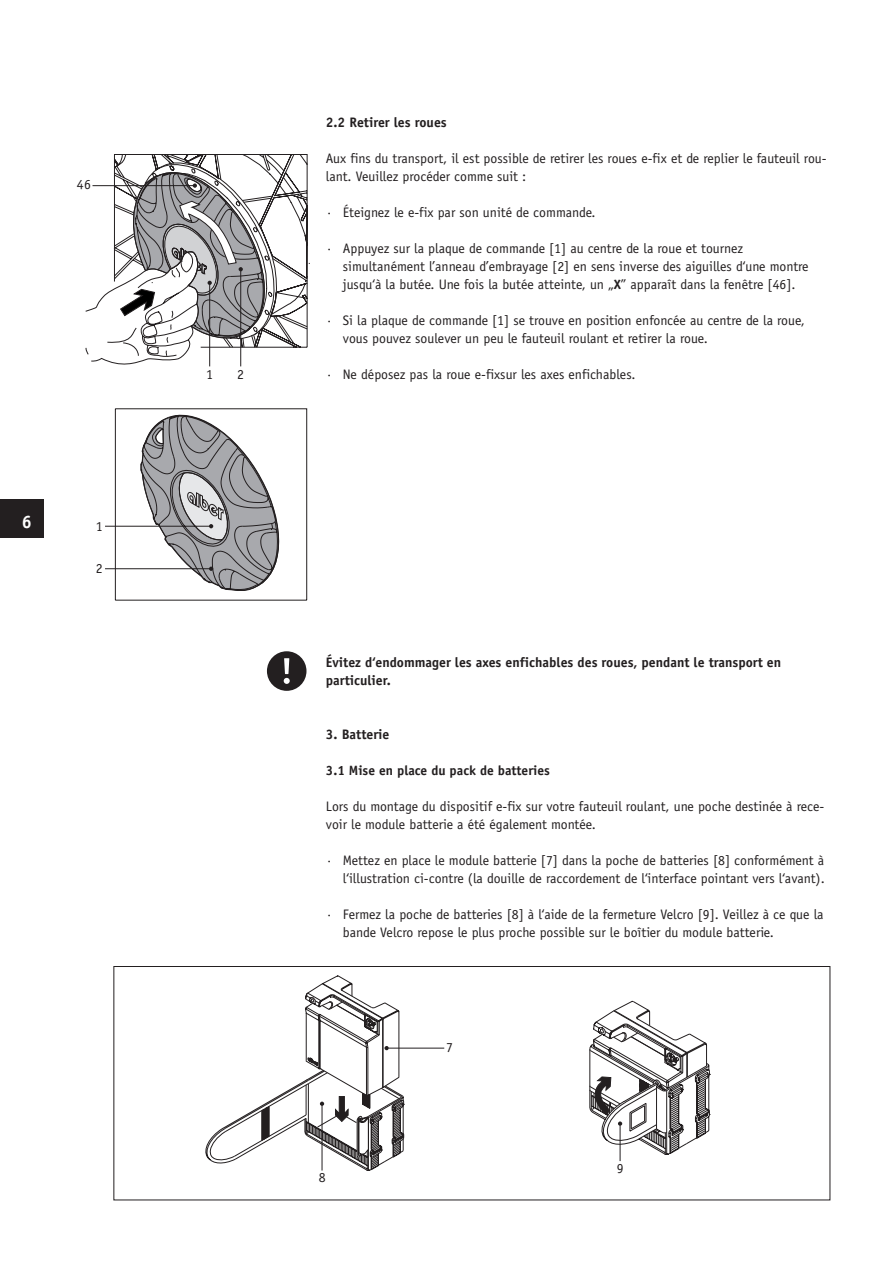
<style>
.page{position:relative;width:893px;height:1262px;background:#fff}
.page>*{position:absolute;margin:0;border:0;box-sizing:border-box;transform-origin:0 0}
.t1{font:700 18px "Officina Sans";color:#fff}
.t2{font:13.8px/18px "Officina Sans";color:#231f20}
.t3{font:700 13.8px/18px "Officina Sans";color:#231f20}
.t4{font:700 13.5px "Officina Sans";color:#231f20}
.s1{font-size:13.5px}
.s2{font-weight:700;font-size:13.5px}
</style>
<div class="page">
<div style="left:114px;top:966px;width:716px;height:234px;border:1px solid #231f20"></div>
<div style="left:267px;top:651px;width:39px;height:40px;background:#231f20;border-radius:50%"></div>
<svg style="left:284px;top:658px;width:6px;height:26px"></svg>
<svg style="left:85px;top:186px;width:224px;height:181px"></svg>
<hr style="left:209px;top:285px;width:1px;height:81px;background:#231f20">
<hr style="left:240px;top:271px;width:1px;height:95px;background:#231f20">
<hr style="left:92px;top:185px;width:101px;height:1px;background:#231f20">
<svg style="left:114px;top:154px;width:194px;height:194px"></svg>
<svg style="left:105px;top:408px;width:202px;height:192px"></svg>
<svg style="left:205px;top:975px;width:240px;height:196px"></svg>
<hr style="left:620px;top:1125px;width:1px;height:36px;background:#231f20">
<svg style="left:589px;top:1001px;width:121px;height:153px"></svg>
<div style="left:0;top:499px;width:43px;height:38px;background:#231f20"></div>
<p class="t2" style="left:77px;top:176px;width:16px">46</p>
<h1 class="t1" style="left:22px;top:511px;width:12px">6</h1>
<p class="t2" style="left:96px;top:517px;width:8px">1</p>
<p class="t2" style="left:96px;top:559px;width:8px">2</p>
<p class="t2" style="left:206px;top:366px;width:8px">1</p>
<p class="t2" style="left:237px;top:366px;width:8px">2</p>
<p class="t3" style="left:326px;top:113px;width:122px">2.2 Retirer les roues</p>
<p class="t2" style="left:326px;top:149px;width:502px">Aux fins du transport, il est possible de retirer les roues e-fix et de replier le fauteuil rou&shy;lant. Veuillez procéder comme suit :</p>
<p class="t2" style="left:326px;top:203px;width:271px">· Éteignez le e-fix par son unité de commande.</p>
<p class="t2" style="left:343px;top:239px;width:467px;text-indent:-17px">· Appuyez sur la plaque de commande [1] au centre de la roue et tournez simultanément l’anneau d’embrayage [2] en sens inverse des aiguilles d‘une montre jusqu‘à la butée. Une fois la butée atteinte, un <span class="s1">„</span><span class="s2">X</span><span class="s1">”</span> apparaît dans la fenêtre [46].</p>
<p class="t2" style="left:343px;top:311px;width:464px;text-indent:-17px">· Si la plaque de commande [1] se trouve en position enfoncée au centre de la roue, vous pouvez soulever un peu le fauteuil roulant et retirer la roue.</p>
<p class="t2" style="left:326px;top:365px;width:311px">· Ne déposez pas la roue e-fixsur les axes enfichables.</p>
<p class="t3" style="left:326px;top:653px;width:457px">Évitez d‘endommager les axes enfichables des roues, pendant le transport en particulier.</p>
<p class="t3" style="left:326px;top:725px;width:65px">3. Batterie</p>
<p class="t4" style="left:326px;top:762px;width:225px">3.1 Mise en place du pack de batteries</p>
<p class="t2" style="left:326px;top:797px;width:500px">Lors du montage du dispositif e-fix sur votre fauteuil roulant, une poche destinée à rece&shy;voir le module batterie a été également montée.</p>
<p class="t2" style="left:326px;top:851px;width:500px;text-align:right">· Mettez en place le module batterie [7] dans la poche de batteries [8] conformément à l‘illustration ci-contre (la douille de raccordement de l‘interface pointant vers l‘avant).</p>
<p class="t2" style="left:343px;top:905px;width:482px;text-indent:-17px">· Fermez la poche de batteries [8] à l‘aide de la fermeture Velcro [9]. Veillez à ce que la bande Velcro repose le plus proche possible sur le boîtier du module batterie.</p>
<p class="t2" style="left:319px;top:1169px;width:8px">8</p>
<p class="t2" style="left:446px;top:1038px;width:8px">7</p>
<p class="t2" style="left:617px;top:1159px;width:8px">9</p>
</div>
